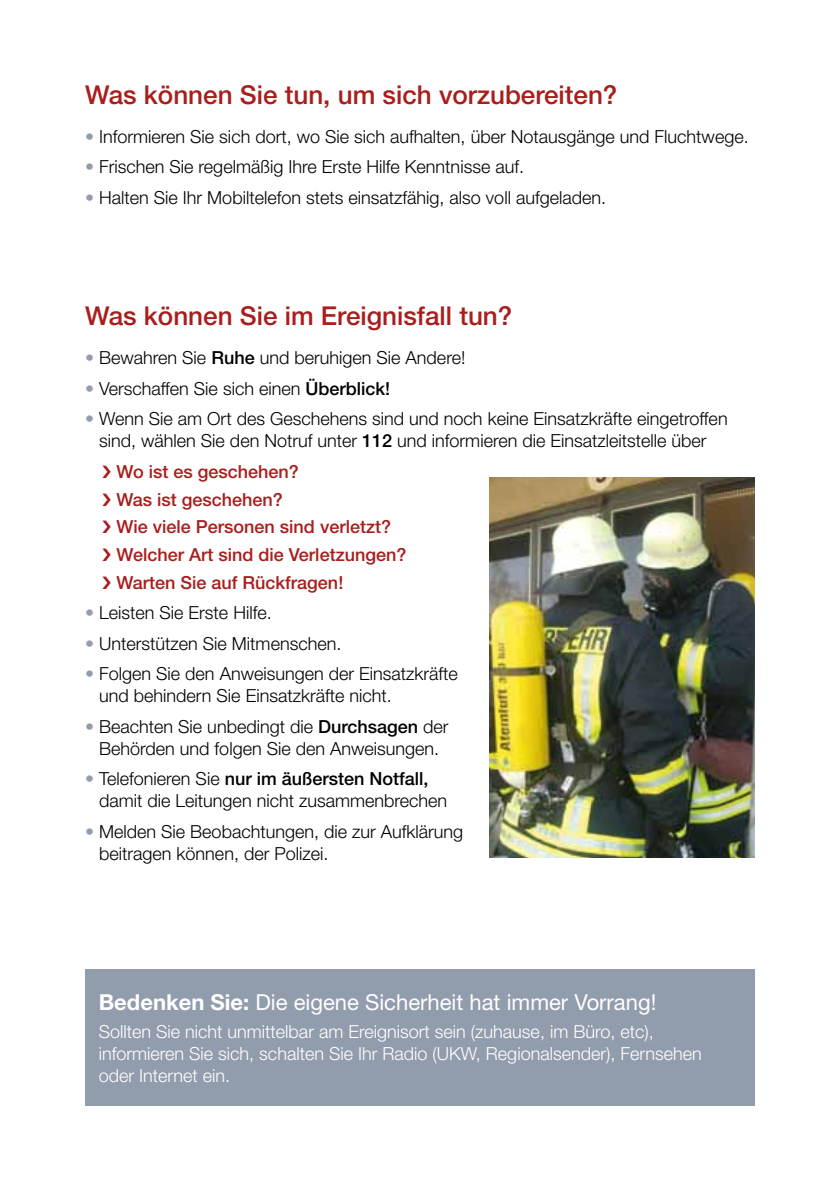
<style>
.page{position:relative;width:840px;height:1191px;background:#fff}
.page>*{position:absolute;margin:0;border:0;box-sizing:border-box;transform-origin:0 0}
.t1{font:500 26px "Helvetica Neue LT Std";color:#a81e1c}
.t2{font:22px "Helvetica Neue LT Std";color:#fff}
.t3{font:300 18px/22px "Helvetica Neue LT Std";color:#000}
.t4{font:300 18px/22px "Helvetica Neue LT Std";color:#fff}
.t5{font:500 18px/27.6px "Helvetica Neue LT Std";color:#a81e1c}
.s1{color:#919cad}
.s2{font-weight:500}
.s3{font-weight:700}
</style>
<div class="page">
<div style="left:85px;top:969px;width:669px;height:137px;background:#919cad"></div>
<img style="left:489px;top:478px;width:265px;height:379px">
<h1 class="t1" style="left:85px;top:79px;width:533px">Was können Sie tun, um sich vorzubereiten?</h1>
<p class="t3" style="left:85px;top:125px;width:664px"><span class="s1">•</span> Informieren Sie sich dort, wo Sie sich aufhalten, über Notausgänge und Fluchtwege.</p>
<p class="t3" style="left:85px;top:155px;width:440px"><span class="s1">•</span> Frischen Sie regelmäßig Ihre Erste Hilfe Kenntnisse auf.</p>
<p class="t3" style="left:85px;top:186px;width:522px"><span class="s1">•</span> Halten Sie Ihr Mobiltelefon stets einsatzfähig, also voll aufgeladen.</p>
<h1 class="t1" style="left:85px;top:300px;width:428px">Was können Sie im Ereignisfall tun?</h1>
<p class="t3" style="left:85px;top:346px;width:381px"><span class="s1">•</span> Bewahren Sie <span class="s2">Ruhe</span> und beruhigen Sie Andere!</p>
<p class="t3" style="left:85px;top:377px;width:306px"><span class="s1">•</span> Verschaffen Sie sich einen <span class="s2">Überblick!</span></p>
<p class="t3" style="left:85px;top:407px;width:643px;text-align:center"><span class="s1">•</span> Wenn Sie am Ort des Geschehens sind und noch keine Einsatzkräfte eingetroffen sind, wählen Sie den Notruf unter <span class="s2">112</span> und informieren die Einsatzleitstelle über</p>
<p class="t5" style="left:116px;top:457px;width:291px">Wo ist es geschehen?<br>Was ist geschehen?<br>Wie viele Personen sind verletzt?<br>Welcher Art sind die Verletzungen?<br>Warten Sie auf Rückfragen!</p>
<p class="t3" style="left:85px;top:601px;width:188px"><span class="s1">•</span> Leisten Sie Erste Hilfe.</p>
<p class="t3" style="left:85px;top:632px;width:258px"><span class="s1">•</span> Unterstützen Sie Mitmenschen.</p>
<p class="t3" style="left:99px;top:662px;width:360px;text-indent:-14px"><span class="s1">•</span> Folgen Sie den Anweisungen der Einsatzkräfte und behindern Sie Einsatzkräfte nicht.</p>
<p class="t3" style="left:85px;top:715px;width:365px;text-align:center"><span class="s1">•</span> Beachten Sie unbedingt die <span class="s2">Durchsagen</span> der<br>Behörden und folgen Sie den Anweisungen.</p>
<p class="t3" style="left:99px;top:767px;width:349px;text-indent:-14px"><span class="s1">•</span> Telefonieren Sie <span class="s2">nur im äußersten Notfall, </span>damit die Leitungen nicht zusammenbrechen</p>
<p class="t3" style="left:99px;top:820px;width:365px;text-indent:-14px"><span class="s1">•</span> Melden Sie Beobachtungen, die zur Aufklärung beitragen können, der Polizei.</p>
<p class="t2" style="left:99px;top:989px;width:559px"><span class="s3">Bedenken Sie:</span> Die eigene Sicherheit hat immer Vorrang!</p>
<p class="t4" style="left:99px;top:1019px;width:604px">Sollten Sie nicht unmittelbar am Ereignisort sein (zuhause, im Büro, etc), informieren Sie sich, schalten Sie Ihr Radio (UKW, Regionalsender), Fernsehen oder Internet ein.</p>
</div>
